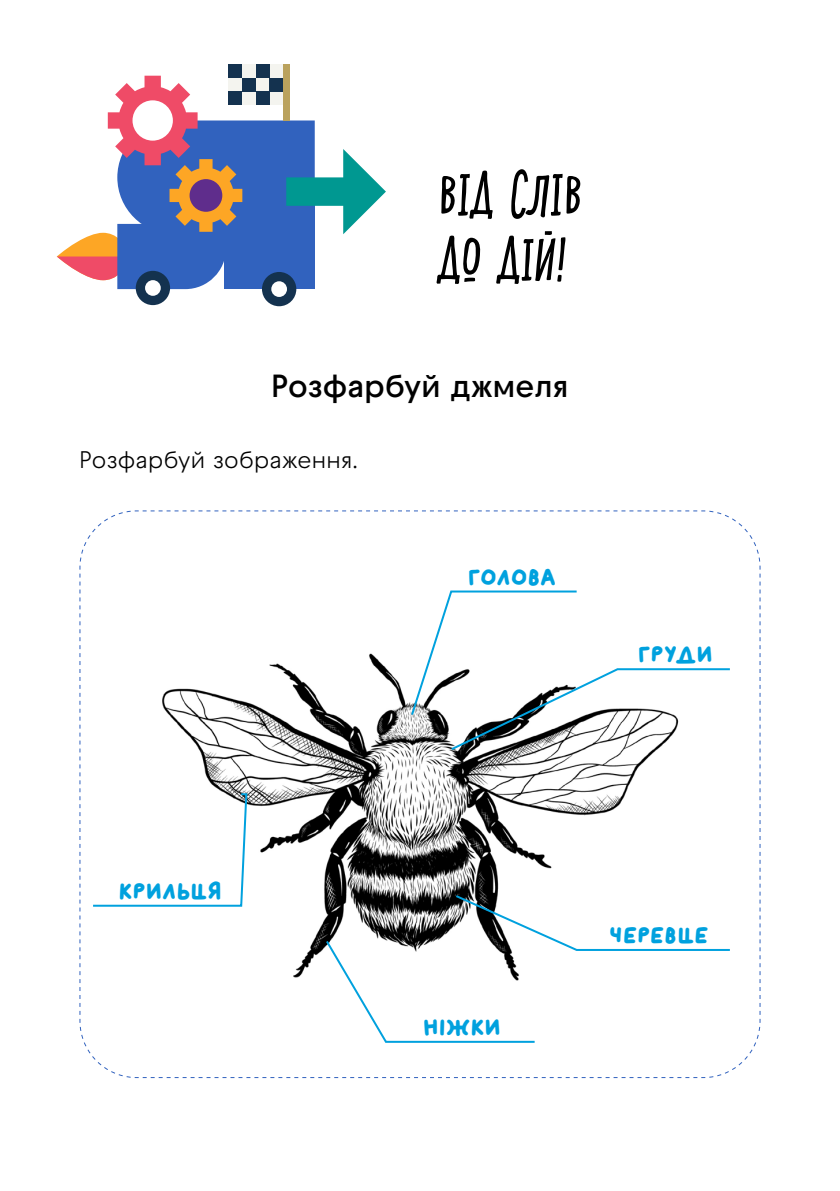
<style>
.page{position:relative;width:840px;height:1191px;background:#fff}
.page>*{position:absolute;margin:0;border:0;box-sizing:border-box;transform-origin:0 0}
.t1{font:italic 52px/65px "Shnobel";letter-spacing:-.035em;color:#000}
.t2{font:600 32px "Raptor V3 Premium";letter-spacing:-.015em;color:#000}
.t3{font:700 30px "Kosko";color:#00a1de}
.t4{font:24px "Raptor V3 Premium";letter-spacing:-.015em;color:#000}
</style>
<div class="page">
<div style="left:262px;top:272px;width:34px;height:34px;background:#14324f;border-radius:50%"></div>
<div style="left:271px;top:281px;width:16px;height:16px;background:#fff;border-radius:50%"></div>
<div style="left:136px;top:271px;width:34px;height:34px;background:#14324f;border-radius:50%"></div>
<div style="left:145px;top:280px;width:16px;height:16px;background:#fff;border-radius:50%"></div>
<div style="left:228px;top:64px;width:55px;height:41px;background:#f4f4ef"></div>
<svg style="left:57px;top:76px;width:329px;height:213px"></svg>
<div style="left:132px;top:100px;width:41px;height:41px;background:#fff;border-radius:50%"></div>
<div style="left:255px;top:64px;width:14px;height:14px;background:#14324f"></div>
<div style="left:228px;top:64px;width:14px;height:14px;background:#14324f"></div>
<div style="left:269px;top:78px;width:14px;height:14px;background:#14324f"></div>
<div style="left:242px;top:78px;width:13px;height:14px;background:#14324f"></div>
<div style="left:255px;top:92px;width:14px;height:13px;background:#14324f"></div>
<div style="left:228px;top:92px;width:14px;height:13px;background:#14324f"></div>
<div style="left:283px;top:64px;width:6px;height:56px;background:#baa25d"></div>
<svg style="left:79px;top:573px;width:681px;height:505px"></svg>
<h1 class="t1" style="left:437px;top:162px;width:147px">ВІД СЛІВ<br>ДО ДІЙ!</h1>
<p class="t2" style="left:271px;top:362px;width:299px">Розфарбуй джмеля</p>
<p class="t4" style="left:79px;top:442px;width:280px">Розфарбуй зображення.</p>
<p class="t3" style="left:468px;top:558px;width:90px">голова</p>
<p class="t3" style="left:638px;top:634px;width:76px">груди</p>
<p class="t3" style="left:119px;top:872px;width:104px">крильця</p>
<p class="t3" style="left:423px;top:1008px;width:79px">ніжки</p>
<p class="t3" style="left:608px;top:916px;width:101px">черевце</p>
</div>
